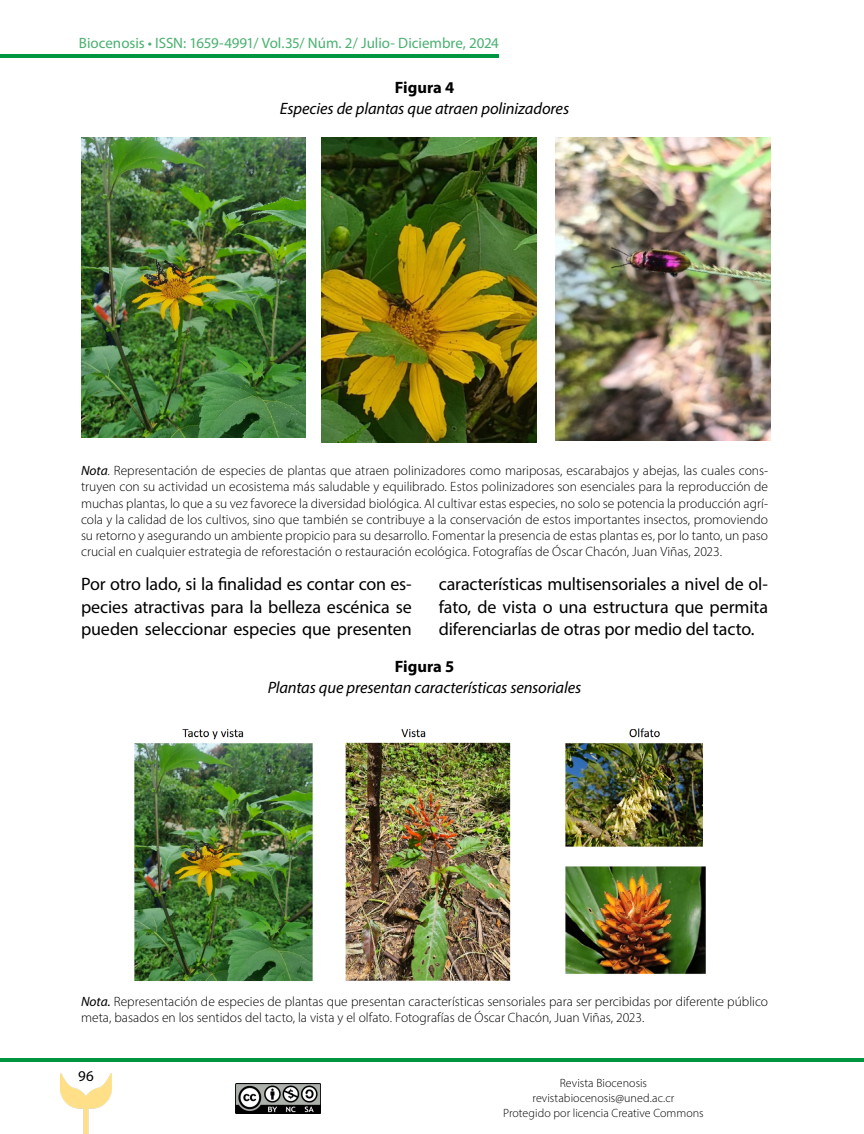
<style>
.page{position:relative;width:864px;height:1134px;background:#fff}
.page>*{position:absolute;margin:0;border:0;box-sizing:border-box;transform-origin:0 0}
.t1{font:18px/22.5px "Myriad Pro";letter-spacing:-.005em;color:#000;text-align:justify}
.t2{font:italic 16.5px "Myriad Pro";letter-spacing:-.005em;color:#000}
.t3{font:700 16.5px "Myriad Pro";color:#000}
.t4{font:15px "Myriad Pro";letter-spacing:-.005em;color:#49b170}
.t5{font:15px "Myriad Pro";color:#000}
.t6{font:300 13.5px/16.2px "Myriad Pro";color:#000;text-align:justify}
.t7{font:300 12px/15px "Myriad Pro";letter-spacing:.005em;color:#000;text-align:center}
.s1{font-weight:400;font-style:italic}
</style>
<div class="page">
<img style="left:61px;top:1074px;width:50px;height:60px">
<img style="left:235px;top:1084px;width:86px;height:30px">
<hr style="left:0;top:54px;width:499px;height:4px;background:#009641">
<hr style="left:0;top:1058px;width:864px;height:4px;background:#009641">
<img style="left:81px;top:138px;width:225px;height:299px">
<img style="left:556px;top:138px;width:215px;height:303px">
<img style="left:322px;top:138px;width:215px;height:304px">
<img style="left:134px;top:728px;width:572px;height:253px">
<p class="t4" style="left:79px;top:34px;width:422px">Biocenosis • ISSN: 1659-4991/ Vol.35/ Núm. 2/ Julio- Diciembre, 2024</p>
<p class="t3" style="left:395px;top:77px;width:61px">Figura 4</p>
<p class="t2" style="left:280px;top:99px;width:291px">Especies de plantas que atraen polinizadores</p>
<p class="t6" style="left:81px;top:463px;width:689px"><span class="s1">Nota</span>. Representación de especies de plantas que atraen polinizadores como mariposas, escarabajos y abejas, las cuales cons&shy;truyen con su actividad un ecosistema más saludable y equilibrado. Estos polinizadores son esenciales para la reproducción de muchas plantas, lo que a su vez favorece la diversidad biológica. Al cultivar estas especies, no solo se potencia la producción agrí&shy;cola y la calidad de los cultivos, sino que también se contribuye a la conservación de estos importantes insectos, promoviendo su retorno y asegurando un ambiente propicio para su desarrollo. Fomentar la presencia de estas plantas es, por lo tanto, un paso crucial en cualquier estrategia de reforestación o restauración ecológica. Fotografías de Óscar Chacón, Juan Viñas, 2023.</p>
<h1 class="t1" style="left:81px;top:573px;width:332px">Por otro lado, si la finalidad es contar con es&shy;pecies atractivas para la belleza escénica se pueden seleccionar especies que presenten</h1>
<h1 class="t1" style="left:439px;top:573px;width:331px">características multisensoriales a nivel de ol&shy;fato, de vista o una estructura que permita diferenciarlas de otras por medio del tacto.</h1>
<p class="t3" style="left:395px;top:656px;width:61px">Figura 5</p>
<p class="t2" style="left:268px;top:678px;width:315px">Plantas que presentan características sensoriales</p>
<p class="t6" style="left:81px;top:993px;width:689px"><span class="s1">Nota.</span> Representación de especies de plantas que presentan características sensoriales para ser percibidas por diferente público meta, basados en los sentidos del tacto, la vista y el olfato. Fotografías de Óscar Chacón, Juan Viñas, 2023.</p>
<p class="t5" style="left:78px;top:1067px;width:17px">96</p>
<p class="t7" style="left:503px;top:1075px;width:202px">Revista Biocenosis revistabiocenosis@uned.ac.cr<br>Protegido por licencia Creative Commons</p>
</div>
